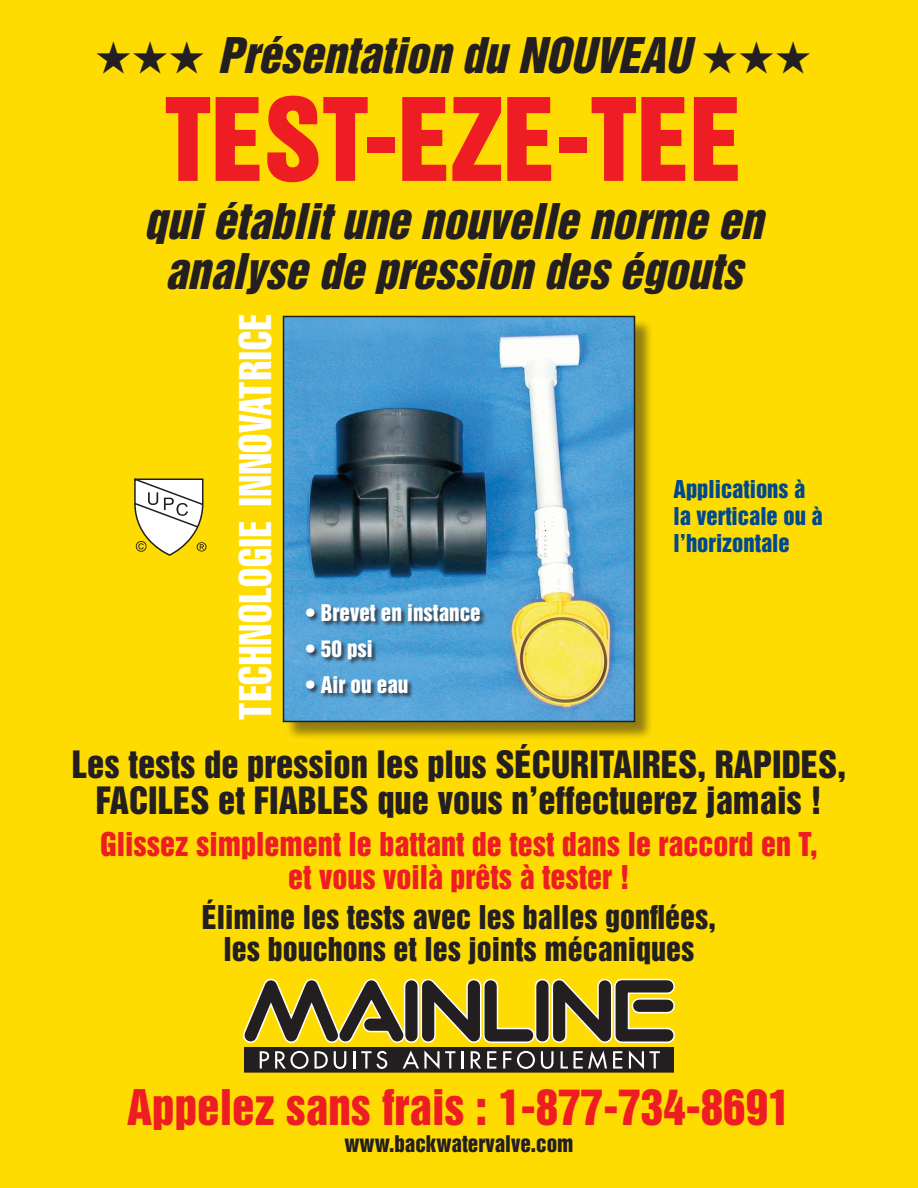
<style>
.page{position:relative;width:918px;height:1188px;background:#ffdc01}
.page>*{position:absolute;margin:0;border:0;box-sizing:border-box;transform-origin:0 0}
.t1{font:105px "Helvetica Inserat";color:#ee1d23}
.t2{font:italic 45px/49.5px "Helvetica Inserat";color:#231f20;text-align:center}
.t3{font:45px "Helvetica Inserat";color:#ee1d23}
.t4{font:extra-condensed 45px "Helvetica";letter-spacing:.025em;color:#fff;scale:.91 1}
.t5{font:34.5px/36px "Helvetica Inserat";color:#231f20;text-align:center}
.t6{font:30px/33px "Helvetica Inserat";color:#ee1d23;text-align:center}
.t7{font:30px/31.5px "Helvetica Inserat";color:#231f20;text-align:center}
.t8{font:22.5px/27px "Helvetica Inserat";color:#01498e}
.t9{font:21px "Helvetica Inserat";color:#fff}
.t10{font:21px "Helvetica Inserat";color:#231f20}
</style>
<div class="page">
<svg style="left:243px;top:979px;width:432px;height:93px"></svg>
<div style="left:284px;top:317px;width:372px;height:426px;background:#231f20;opacity:.5"></div>
<img style="left:286px;top:319px;width:346px;height:400px">
<div style="left:283px;top:316px;width:352px;height:406px;border:2px solid #231f20"></div>
<div style="left:305px;top:603px;width:182px;height:97px;background:#231f20;opacity:.75"></div>
<svg style="left:134px;top:478px;width:73px;height:78px"></svg>
<h2 class="t2" style="left:95px;top:32px;width:718px">★ ★ ★ Présentation du NOUVEAU ★ ★ ★</h2>
<h1 class="t1" style="left:165px;top:77px;width:579px">TEST-EZE-TEE</h1>
<h2 class="t2" style="left:144px;top:198px;width:632px">quiétablitune nouvelle norme en analyse de pression deségouts</h2>
<h2 class="t4" style="left:227px;top:720px;width:447px;rotate:-90deg">TECHNOLOGIE INNOVATRICE</h2>
<p class="t9" style="left:305px;top:600px;width:177px">• Brevet en instance</p>
<p class="t9" style="left:305px;top:636px;width:69px">• 50 psi</p>
<p class="t9" style="left:305px;top:672px;width:105px">• Air ou eau</p>
<p class="t8" style="left:674px;top:476px;width:151px">Applications à la verticale ou à l’horizontale</p>
<p class="t5" style="left:72px;top:747px;width:776px">Les tests de pression les plus SÉCURITAIRES, RAPIDES,<br>FACILES et FIABLES que vous n’effectuerez jamais !</p>
<p class="t6" style="left:100px;top:828px;width:719px">Glissez simplement le battant de test dans le raccord en T, et vous voilà prêts à tester !</p>
<p class="t7" style="left:202px;top:902px;width:516px">Élimine les tests avec les balles gonflées, les bouchons et les joints mécaniques</p>
<h2 class="t3" style="left:127px;top:1080px;width:665px">Appelez sans frais : 1-877-734-8691</h2>
<p class="t10" style="left:344px;top:1131px;width:231px">www.backwatervalve.com</p>
</div>
